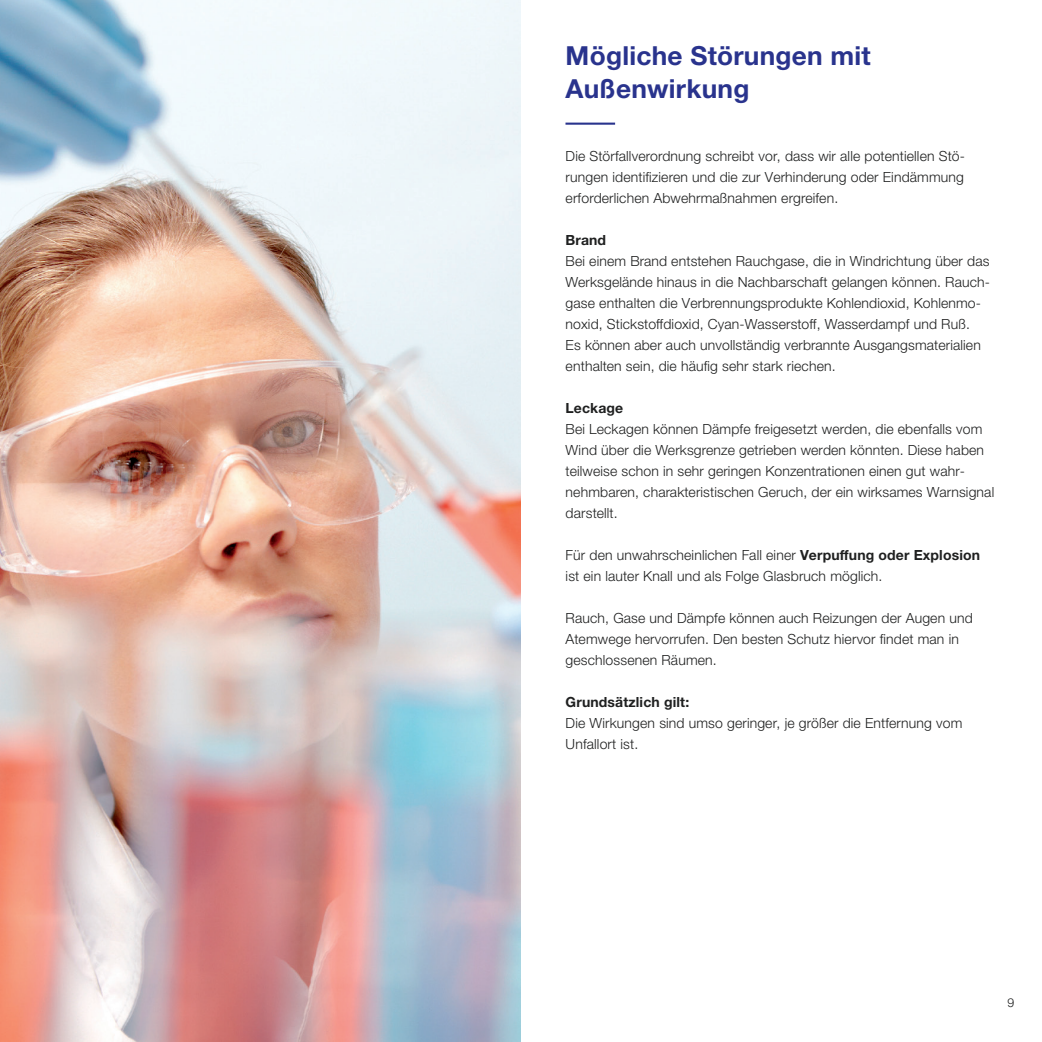
<style>
.page{position:relative;width:1042px;height:1042px;background:#fff}
.page>*{position:absolute;margin:0;border:0;box-sizing:border-box;transform-origin:0 0}
.t1{font:700 26.25px/33.2px "Helvetica Neue World 75";letter-spacing:.01em;color:#29338d}
.t2{font:14px/21px "Helvetica Neue World 45 Lt";letter-spacing:.01em;color:#1f2020}
.t3{font:700 14px "Helvetica Neue World 75";letter-spacing:.01em;color:#1f2020}
.t4{font:12.25px "Helvetica Neue World 45 Lt";color:#1f2020}
.s1{font-family:"Helvetica Neue World 75";font-weight:700}
</style>
<div class="page">
<img style="left:0;top:0;width:521px;height:1042px">
<hr style="left:565px;top:123px;width:50px;height:2px;background:#29338d">
<h1 class="t1" style="left:566px;top:39px;width:307px">Mögliche Störungen mit<br>Außenwirkung</h1>
<p class="t2" style="left:566px;top:146px;width:401px;text-align:justify">Die Störfallverordnung schreibt vor, dass wir alle potentiellen Stö&shy;rungen identifizieren und die zur Verhinderung oder Eindämmung erforderlichen Abwehrmaßnahmen ergreifen.</p>
<p class="t3" style="left:566px;top:232px;width:42px">Brand</p>
<p class="t2" style="left:566px;top:251px;width:426px">Bei einem Brand entstehen Rauchgase, die in Windrichtung über das Werksgelände hinaus in die Nachbarschaft gelangen können. Rauch&shy;gase enthalten die Verbrennungsprodukte Kohlendioxid, Kohlenmo&shy;noxid, Stickstoffdioxid, Cyan-Wasserstoff, Wasserdampf und Ruß.<br>Es können aber auch unvollständig verbrannte Ausgangsmaterialien enthalten sein, die häufig sehr stark riechen.</p>
<p class="t3" style="left:566px;top:400px;width:59px">Leckage</p>
<p class="t2" style="left:566px;top:419px;width:430px">Bei Leckagen können Dämpfe freigesetzt werden, die ebenfalls vom Wind über die Werksgrenze getrieben werden könnten. Diese haben teilweise schon in sehr geringen Konzentrationen einen gut wahr&shy;nehmbaren, charakteristischen Geruch, der ein wirksames Warnsignal darstellt.</p>
<p class="t2" style="left:566px;top:545px;width:416px">Für den unwahrscheinlichen Fall einer <span class="s1">Verpuffung oder Explosion </span>ist ein lauter Knall und als Folge Glasbruch möglich.</p>
<p class="t2" style="left:566px;top:608px;width:408px">Rauch, Gase und Dämpfe können auch Reizungen der Augen und<br>Atemwege hervorrufen. Den besten Schutz hiervor findet man in geschlossenen Räumen.</p>
<p class="t3" style="left:566px;top:694px;width:125px">Grundsätzlich gilt:</p>
<p class="t2" style="left:566px;top:713px;width:398px">Die Wirkungen sind umso geringer, je größer die Entfernung vom<br>Unfallort ist.</p>
<p class="t4" style="left:1007px;top:995px;width:8px">9</p>
</div>
